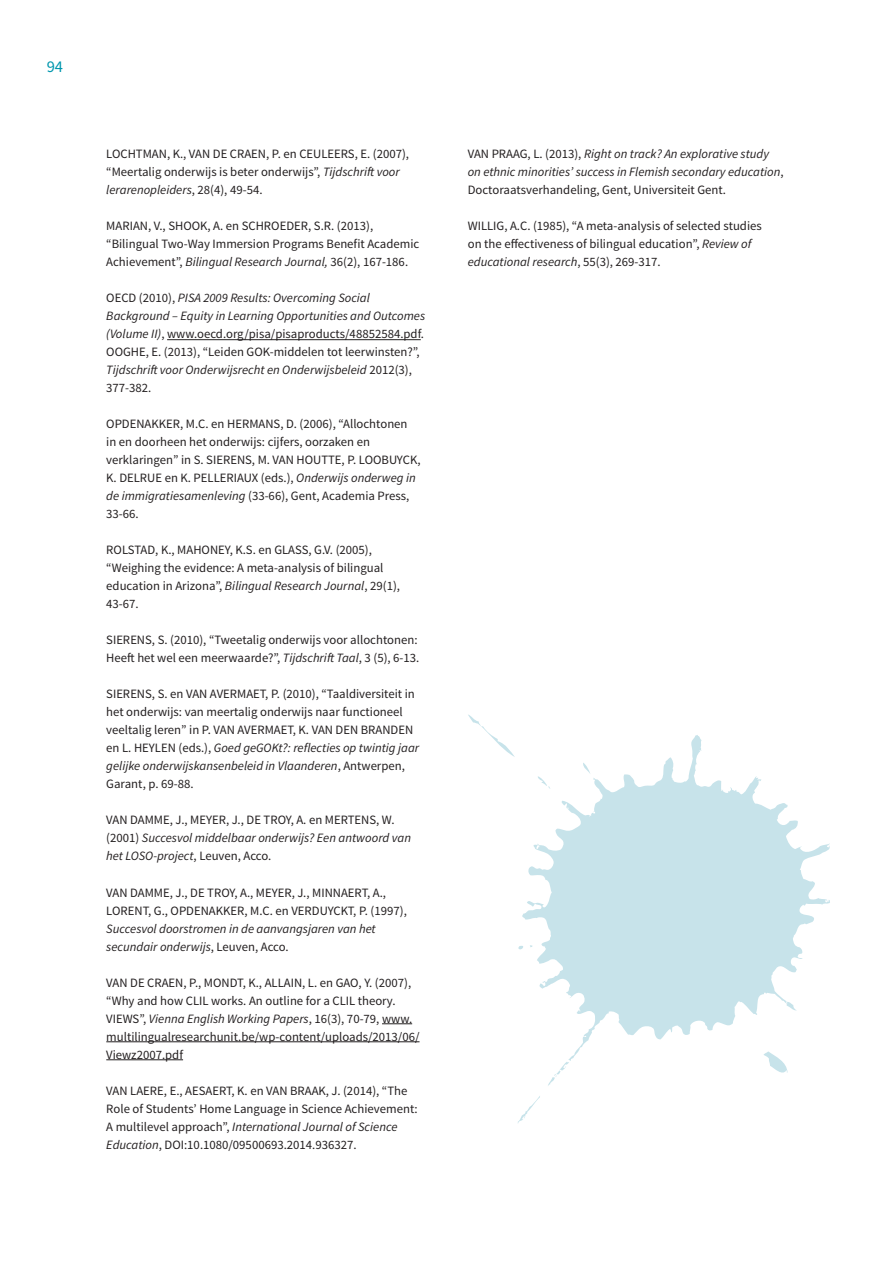
<style>
.page{position:relative;width:893px;height:1263px;background:#fff}
.page>*{position:absolute;margin:0;border:0;box-sizing:border-box;transform-origin:0 0}
.t1{font:16.5px "Source Sans Pro";color:#0097ae}
.t2{font:12.75px/18px "Source Sans Pro";color:#231f20}
.t3{font:italic 12.75px/18px "Source Sans Pro";color:#231f20}
.s1{font-style:italic}
.s2{font-style:normal}
</style>
<div class="page">
<hr style="left:167px;top:339px;width:254px;height:1px;background:#231f20">
<hr style="left:382px;top:1023px;width:30px;height:1px;background:#231f20">
<hr style="left:106px;top:1041px;width:313px;height:1px;background:#231f20">
<hr style="left:106px;top:1059px;width:77px;height:1px;background:#231f20">
<svg style="left:518px;top:946px;width:4px;height:4px"></svg>
<svg style="left:517px;top:1096px;width:23px;height:27px"></svg>
<svg style="left:548px;top:1062px;width:21px;height:24px"></svg>
<svg style="left:522px;top:735px;width:308px;height:326px;fill:#c7e3ea"></svg>
<svg style="left:537px;top:776px;width:14px;height:13px"></svg>
<svg style="left:468px;top:714px;width:47px;height:43px"></svg>
<svg style="left:763px;top:1051px;width:24px;height:22px"></svg>
<p class="t1" style="left:47px;top:56px;width:18px">94</p>
<p class="t2" style="left:106px;top:145px;width:304px">LOCHTMAN, K., VAN DE CRAEN, P. en CEULEERS, E. (2007), “Meertalig onderwijs is beter onderwijs”, <span class="s1">Tijdschrift voor lerarenopleiders</span>, 28(4), 49-54.</p>
<p class="t2" style="left:106px;top:217px;width:315px">MARIAN, V., SHOOK, A. en SCHROEDER, S.R. (2013), “Bilingual Two-Way Immersion Programs Benefit Academic<br>Achievement”, <span class="s1">Bilingual Research Journal,</span> 36(2), 167-186.</p>
<p class="t3" style="left:106px;top:289px;width:320px"><span class="s2">OECD (2010),</span> PISA 2009 Results: Overcoming Social Background – Equity in Learning Opportunities and Outcomes (Volume II)<span class="s2">, www.oecd.org/pisa/pisaproducts/48852584.pdf.<br>OOGHE, E. (2013), “Leiden GOK-middelen tot leerwinsten?”, </span>Tijdschrift voor Onderwijsrecht en Onderwijsbeleid <span class="s2">2012(3), 377-382.</span></p>
<p class="t2" style="left:106px;top:415px;width:316px">OPDENAKKER, M.C. en HERMANS, D. (2006), “Allochtonen in en doorheen het onderwijs: cijfers, oorzaken en verklaringen” in S. SIERENS, M. VAN HOUTTE, P. LOOBUYCK, K. DELRUE en K. PELLERIAUX (eds.), <span class="s1">Onderwijs onderweg in de immigratiesamenleving</span> (33-66), Gent, Academia Press, 33-66.</p>
<p class="t2" style="left:106px;top:541px;width:295px">ROLSTAD, K., MAHONEY, K.S. en GLASS, G.V. (2005), “Weighing the evidence: A meta-analysis of bilingual education in Arizona”, <span class="s1">Bilingual Research Journal</span>, 29(1), 43-67.</p>
<p class="t2" style="left:106px;top:631px;width:315px">SIERENS, S. (2010), “Tweetalig onderwijs voor allochtonen:<br>Heeft het wel een meerwaarde?”, <span class="s1">Tijdschrift Taal</span>, 3 (5), 6-13.</p>
<p class="t2" style="left:106px;top:685px;width:314px">SIERENS, S. en VAN AVERMAET, P. (2010), “Taaldiversiteit in het onderwijs: van meertalig onderwijs naar functioneel veeltalig leren” in P. VAN AVERMAET, K. VAN DEN BRANDEN en L. HEYLEN (eds.), <span class="s1">Goed geGOKt?: reflecties op twintig jaar gelijke onderwijskansenbeleid in Vlaanderen</span>, Antwerpen, Garant, p. 69-88.</p>
<p class="t2" style="left:106px;top:811px;width:306px">VAN DAMME, J., MEYER, J., DE TROY, A. en MERTENS, W. (2001) <span class="s1">Succesvol middelbaar onderwijs? Een antwoord van het LOSO-project</span>, Leuven, Acco.</p>
<p class="t2" style="left:106px;top:883px;width:302px">VAN DAMME, J., DE TROY, A., MEYER, J., MINNAERT, A.,<br>LORENT, G., OPDENAKKER, M.C. en VERDUYCKT, P. (1997),</p>
<p class="t3" style="left:106px;top:919px;width:271px">Succesvol doorstromen in de aanvangsjaren van het secundair onderwijs<span class="s2">, Leuven, Acco.</span></p>
<p class="t2" style="left:106px;top:973px;width:315px">VAN DE CRAEN, P., MONDT, K., ALLAIN, L. en GAO, Y. (2007), “Why and how CLIL works. An outline for a CLIL theory.<br>VIEWS”, <span class="s1">Vienna English Working Papers</span>, 16(3), 70-79, www. multilingualresearchunit.be/wp-content/uploads/2013/06/ Viewz2007.pdf</p>
<p class="t2" style="left:106px;top:1081px;width:313px">VAN LAERE, E., AESAERT, K. en VAN BRAAK, J. (2014), “The Role of Students’ Home Language in Science Achievement:<br>A multilevel approach”, <span class="s1">International Journal of Science Education</span>, DOI:10.1080/09500693.2014.936327.</p>
<p class="t3" style="left:468px;top:145px;width:317px"><span class="s2">VAN PRAAG, L. (2013),</span> Right on track? An explorative study on ethnic minorities’ success in Flemish secondary education<span class="s2">,<br>Doctoraatsverhandeling, Gent, Universiteit Gent.</span></p>
<p class="t2" style="left:468px;top:217px;width:296px">WILLIG, A.C. (1985), “A meta-analysis of selected studies on the effectiveness of bilingual education”, <span class="s1">Review of educational research</span>, 55(3), 269-317.</p>
</div>
